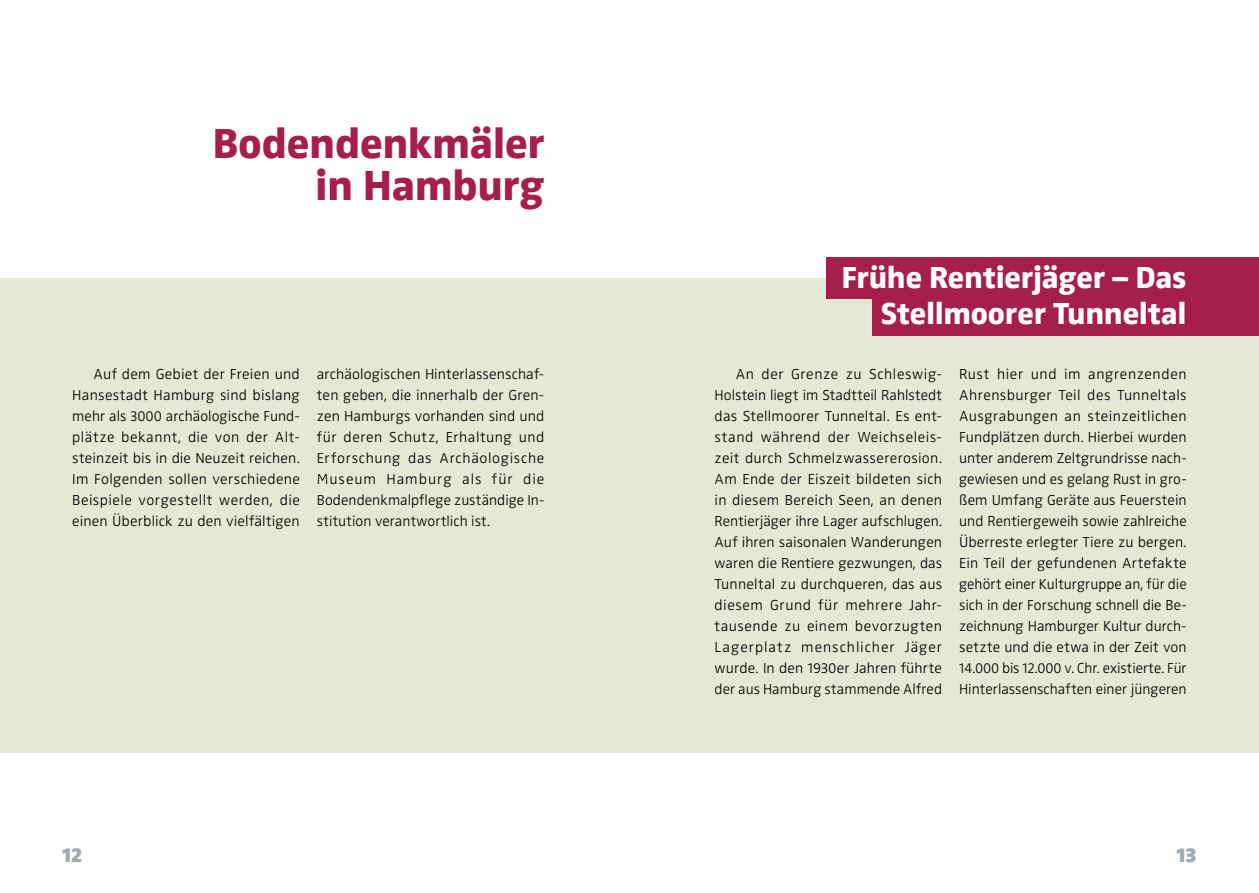
<style>
.page{position:relative;width:1259px;height:893px;background:#fff}
.page>*{position:absolute;margin:0;border:0;box-sizing:border-box;transform-origin:0 0}
.t1{font:43.5px/42px "Zwo LF w 7";letter-spacing:-.01em;color:#a61f4a;text-align:right}
.t2{font:31.5px/36px "Zwo LF w 7";letter-spacing:-.005em;color:#fff;text-align:right}
.t3{font:21px "Zwo LF w 8";color:#9bacb5}
.t4{font:15px/21px "Zwo LF w 2";letter-spacing:.005em;color:#000;text-align:justify}
</style>
<div class="page">
<div style="left:0;top:279px;width:1259px;height:474px;background:#e4e8d5"></div>
<div style="left:826px;top:257px;width:433px;height:41px;background:#a61f4a"></div>
<div style="left:873px;top:294px;width:386px;height:42px;background:#a61f4a"></div>
<p class="t1" style="left:212px;top:122px;width:334px">Bodendenkmäler in Hamburg</p>
<p class="t4" style="left:72px;top:363px;width:229px;text-indent:21px">Auf dem Gebiet der Freien und Hansestadt Hamburg sind bislang mehr als 3000 archäologische Fund&shy;plätze bekannt, die von der Alt&shy;steinzeit bis in die Neuzeit reichen.<br>Im Folgenden sollen verschiedene Beispiele vorgestellt werden, die einen Überblick zu den vielfältigen</p>
<p class="t4" style="left:317px;top:363px;width:229px">archäologischen Hinterlassenschaf&shy;ten geben, die innerhalb der Gren&shy;zen Hamburgs vorhanden sind und für deren Schutz, Erhaltung und Erforschung das Archäologische Museum Hamburg als für die Bodendenkmalpflege zuständige In&shy;stitution verantwortlich ist.</p>
<p class="t2" style="left:841px;top:259px;width:347px">Frühe Rentierjäger – Das<br>Stellmoorer Tunneltal</p>
<p class="t4" style="left:714px;top:363px;width:229px;text-indent:21px">An der Grenze zu Schleswig-Holstein liegt im Stadtteil Rahlstedt das Stellmoorer Tunneltal. Es ent&shy;stand während der Weichseleis&shy;zeit durch Schmelzwassererosion.<br>Am Ende der Eiszeit bildeten sich in diesem Bereich Seen, an denen Rentierjäger ihre Lager aufschlugen.<br>Auf ihren saisonalen Wanderungen waren die Rentiere gezwungen, das Tunneltal zu durchqueren, das aus diesem Grund für mehrere Jahr&shy;tausende zu einem bevorzugten Lagerplatz menschlicher Jäger wurde. In den 1930er Jahren führte der aus Hamburg stammende Alfred</p>
<p class="t4" style="left:959px;top:363px;width:229px">Rust hier und im angrenzenden Ahrensburger Teil des Tunneltals Ausgrabungen an steinzeitlichen Fundplätzen durch. Hierbei wurden unter anderem Zeltgrundrisse nach&shy;gewiesen und es gelang Rust in gro&shy;ßem Umfang Geräte aus Feuerstein und Rentiergeweih sowie zahlreiche Überreste erlegter Tiere zu bergen.<br>Ein Teil der gefundenen Artefakte gehört einer Kulturgruppe an, für die sich in der Forschung schnell die Be&shy;zeichnung Hamburger Kultur durch&shy;setzte und die etwa in der Zeit von 14.000 bis 12.000 v. Chr. existierte. Für Hinterlassenschaften einer jüngeren</p>
<h3 class="t3" style="left:62px;top:842px;width:22px">12</h3>
<h3 class="t3" style="left:1176px;top:842px;width:22px">13</h3>
</div>
